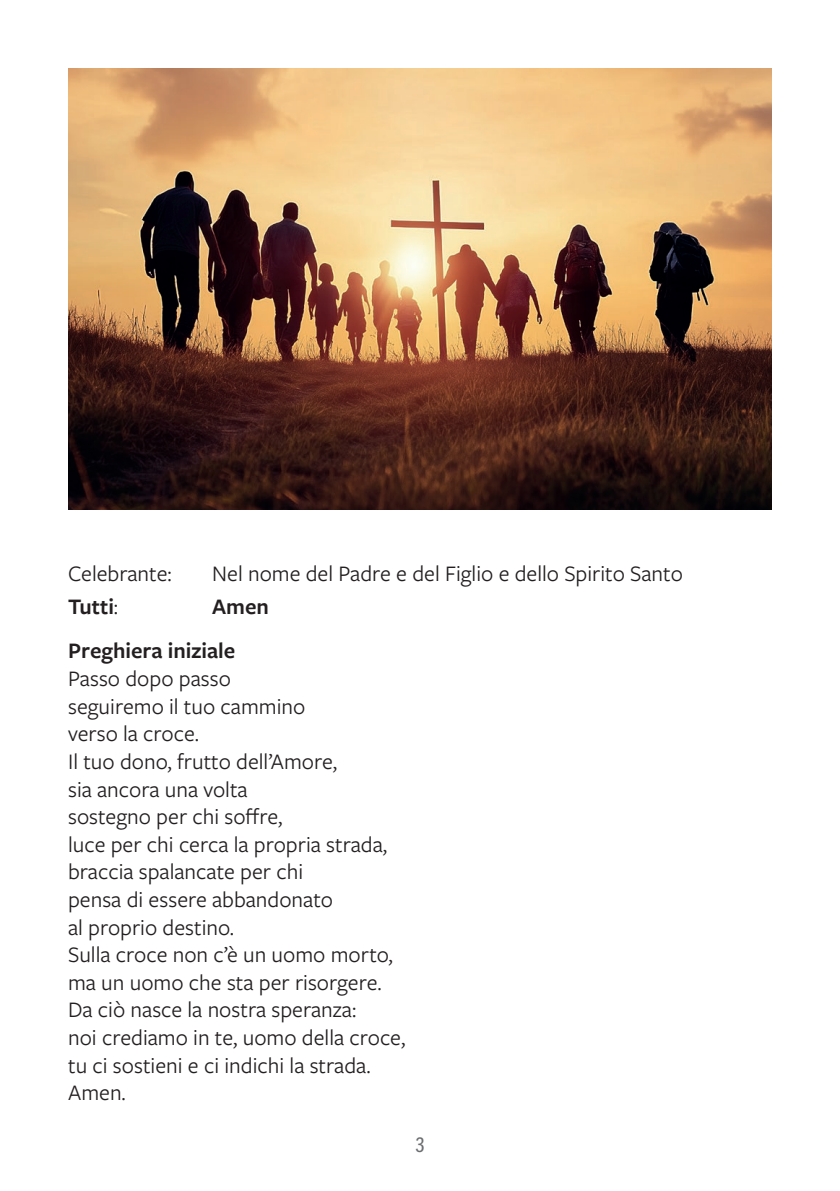
<style>
.page{position:relative;width:840px;height:1191px;background:#fff}
.page>*{position:absolute;margin:0;border:0;box-sizing:border-box;transform-origin:0 0}
.t1{font:23px/27.6px "Freight Sans Pro";color:#231f20}
.t2{font:600 23px/44.6px "Freight Sans Pro";color:#231f20}
.t3{font:20px "Adelle Sans Cnd";color:#6c6d70}
.s1{font-weight:400}
</style>
<div class="page">
<img style="left:68px;top:68px;width:703px;height:441px">
<p class="t1" style="left:68px;top:558px;width:105px">Celebrante:</p>
<p class="t1" style="left:212px;top:558px;width:472px">Nel nome del Padre e del Figlio e dello Spirito Santo</p>
<p class="t2" style="left:68px;top:583px;width:52px">Tutti<span class="s1">:</span></p>
<p class="t2" style="left:68px;top:583px;width:202px;text-indent:144px">Amen<br>Preghiera iniziale</p>
<p class="t1" style="left:68px;top:664px;width:338px">Passo dopo passo<br>seguiremo il tuo cammino<br>verso la croce.<br>Il tuo dono, frutto dell’Amore,<br>sia ancora una volta<br>sostegno per chi soffre,<br>luce per chi cerca la propria strada, braccia spalancate per chi<br>pensa di essere abbandonato<br>al proprio destino.<br>Sulla croce non c’è un uomo morto, ma un uomo che sta per risorgere.<br>Da ciò nasce la nostra speranza:<br>noi crediamo in te, uomo della croce, tu ci sostieni e ci indichi la strada.<br>Amen.</p>
<p class="t3" style="left:415px;top:1133px;width:11px">3</p>
</div>
